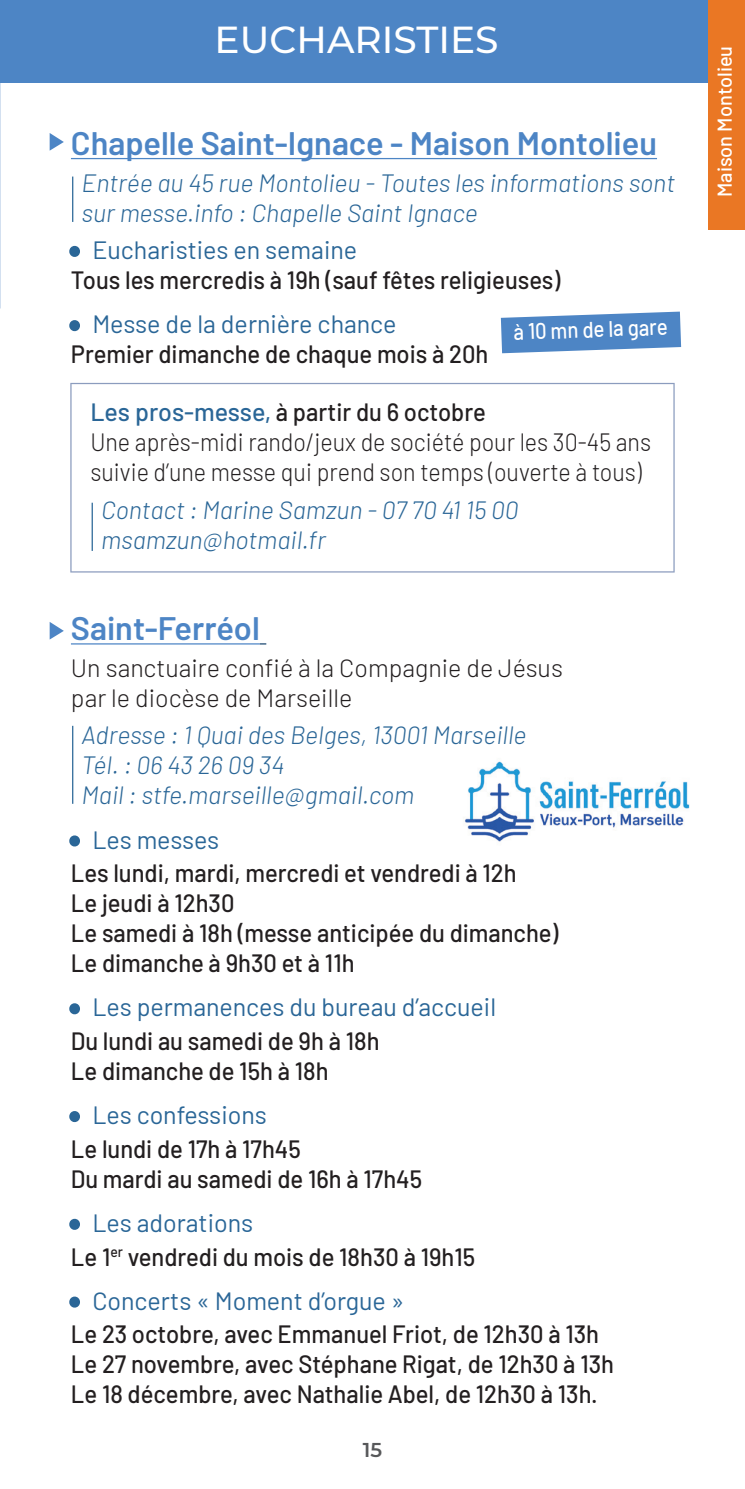
<style>
.page{position:relative;width:745px;height:1489px;background:#fff}
.page>*{position:absolute;margin:0;border:0;box-sizing:border-box;transform-origin:0 0}
.t1{font:500 37.5px "Montserrat";color:#fff}
.t2{font:600 32.5px "Barlow";color:#4d85c5}
.t3{font:500 25px/30px "Barlow";color:#231f20;scale:.95 1}
.t4{font:italic 300 25px/30px "Barlow";color:#2a6697}
.t5{font:300 25px/30px "Barlow";color:#231f20;scale:.93 1}
.t6{font:300 25px/30px "Barlow";color:#231f20}
.t7{font:25px/33.5px "Barlow";color:#2a6697}
.t8{font:500 22.5px "Barlow";color:#fff;scale:.9 1}
.t9{font:500 20px "Barlow";color:#fff}
.t10{font:600 20px "Montserrat";color:#57585a}
.s1{color:#2a6697}
.s2{font-weight:400;color:#2a6697}
.s3{font-weight:500;color:#2a6697}
.s4{font-weight:500}
.s5{font-weight:500;color:#231f20}
</style>
<div class="page">
<img style="left:0;top:236px;width:1px;height:1165px">
<div style="left:0;top:0;width:744px;height:82px;background:#4d85c5"></div>
<svg style="left:50px;top:133px;width:14px;height:18px"></svg>
<svg style="left:50px;top:622px;width:14px;height:17px"></svg>
<hr style="left:71px;top:158px;width:585px;height:1px;background:#4d85c5">
<hr style="left:72px;top:725px;width:1px;height:78px;background:#2a6697">
<hr style="left:72px;top:176px;width:1px;height:46px;background:#2a6697">
<img style="left:465px;top:761px;width:225px;height:81px">
<hr style="left:71px;top:643px;width:188px;height:1px;background:#4d85c5">
<svg style="left:70px;top:383px;width:604px;height:189px"></svg>
<svg style="left:500px;top:311px;width:180px;height:42px;background:#6998ce"></svg>
<div style="left:707px;top:0;width:37px;height:229px;background:#ea7724"></div>
<h1 class="t1" style="left:214px;top:13px;width:285px">EUCHARISTIES</h1>
<h2 class="t2" style="left:71px;top:119px;width:587px">Chapelle Saint-Ignace - Maison Montolieu</h2>
<p class="t4" style="left:81px;top:166px;width:594px">Entrée au 45 rue Montolieu - Toutes les informations sont sur messe.info : Chapelle Saint Ignace</p>
<p class="t3" style="left:71px;top:233px;width:516px"><span class="s1">∙</span> <span class="s2">Eucharisties en semaine<br></span>Tous les mercredis à 19h (sauf fêtes religieuses)</p>
<p class="t3" style="left:71px;top:307px;width:440px"><span class="s1">∙</span> <span class="s2">Messe de la dernière chance<br></span>Premier dimanche de chaque mois à 20h</p>
<p class="t8" style="left:512px;top:315px;width:173px;rotate:-2deg">à 10 mn de la gare</p>
<p class="t5" style="left:90px;top:395px;width:604px"><span class="s3">Les pros-messe,</span> <span class="s4">à partir du 6 octobre<br></span>Une après-midi rando/jeux de société pour les 30-45 ans suivie d’une messe qui prend son temps (ouverte à tous)</p>
<p class="t4" style="left:101px;top:492px;width:419px">Contact : Marine Samzun - 07 70 41 15 00 msamzun@hotmail.fr</p>
<h2 class="t2" style="left:71px;top:604px;width:190px">Saint-Ferréol</h2>
<p class="t6" style="left:71px;top:651px;width:493px">Un sanctuaire confié à la Compagnie de Jésus par le diocèse de Marseille</p>
<p class="t4" style="left:81px;top:718px;width:446px">Adresse : 1 Quai des Belges, 13001 Marseille<br>Tél. : 06 43 26 09 34<br>Mail : stfe.marseille@gmail.com</p>
<p class="t3" style="left:71px;top:820px;width:470px;line-height:33.5px"><span class="s1">∙</span> <span class="s2">Les messes<br></span>Les lundi, mardi, mercredi et vendredi à 12h</p>
<p class="t3" style="left:71px;top:886px;width:514px">Le jeudi à 12h30<br>Le samedi à 18h (messe anticipée du dimanche)<br>Le dimanche à 9h30 et à 11h</p>
<p class="t7" style="left:71px;top:988px;width:426px"><span class="s4">∙</span> Les permanences du bureau d’accueil<br><span class="s5">Du lundi au samedi de 9h à 18h</span></p>
<p class="t3" style="left:71px;top:1046px;width:272px;line-height:44.2px">Le dimanche de 15h à 18h <span class="s1">∙</span> <span class="s2">Les confessions</span></p>
<p class="t3" style="left:71px;top:1131px;width:371px">Le lundi de 17h à 17h45<br>Du mardi au samedi de 16h à 17h45</p>
<p class="t3" style="left:71px;top:1204px;width:427px;line-height:33.5px"><span class="s1">∙</span> <span class="s2">Les adorations<br></span>Le 1<sup>er</sup> vendredi du mois de 18h30 à 19h15</p>
<p class="t3" style="left:71px;top:1281px;width:557px;line-height:33.5px"><span class="s1">∙</span> <span class="s2">Concerts « Moment d’orgue »<br></span>Le 23 octobre, avec Emmanuel Friot, de 12h30 à 13h</p>
<p class="t3" style="left:71px;top:1347px;width:572px">Le 27 novembre, avec Stéphane Rigat, de 12h30 à 13h<br>Le 18 décembre, avec Nathalie Abel, de 12h30 à 13h.</p>
<p class="t10" style="left:362px;top:1435px;width:21px">15</p>
<p class="t9" style="left:709px;top:197px;width:153px;rotate:-90deg">Maison Montolieu</p>
</div>
